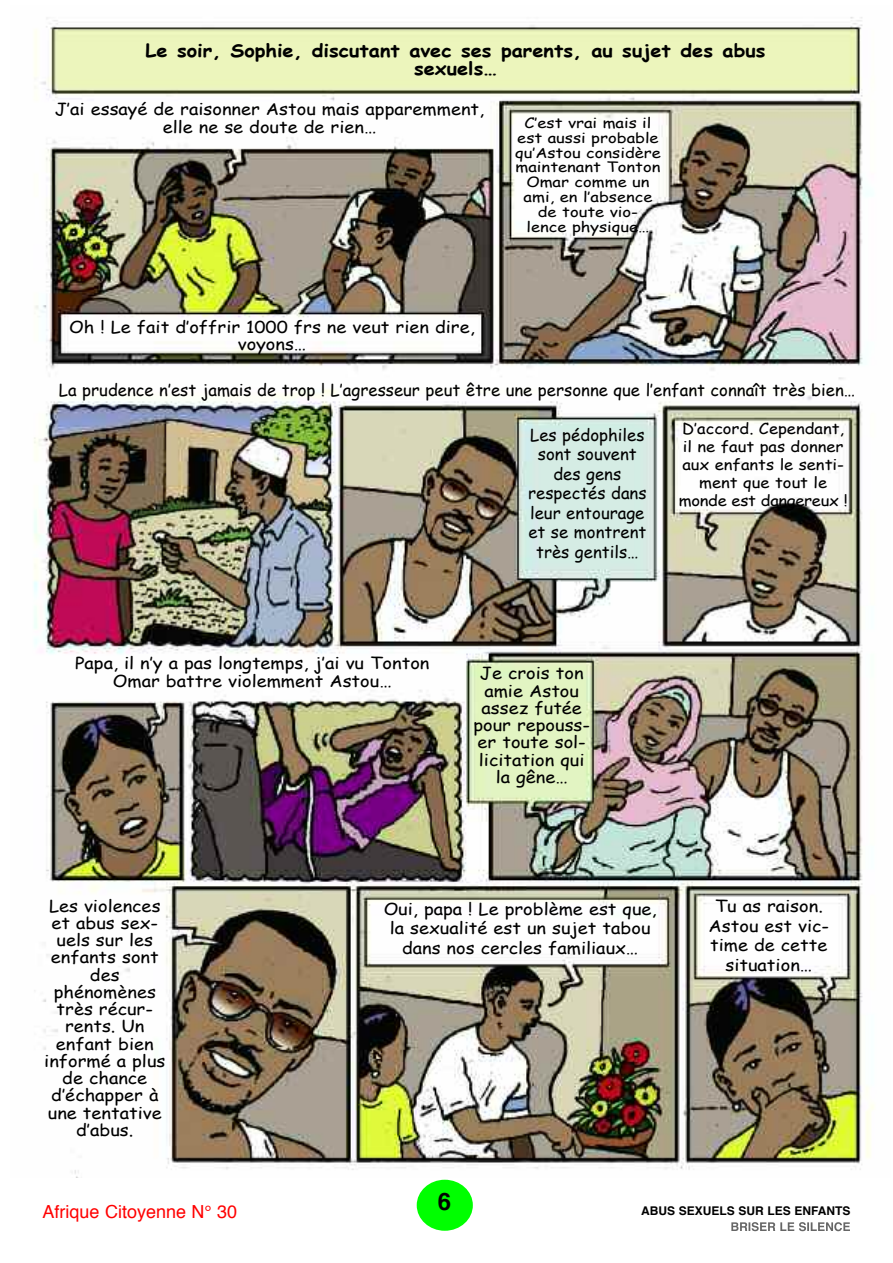
<style>
.page{position:relative;width:893px;height:1263px;background:#fff}
.page>*{position:absolute;margin:0;border:0;box-sizing:border-box;transform-origin:0 0}
.t1{font:700 24px "Helvetica";color:#000}
.t2{font:700 18px/18px "Comic Sans MS";color:#000;text-align:center;scale:1.11 1}
.t3{font:18px "Helvetica";color:#f00}
.t4{font:16.5px/17.2px "Comic Sans MS";color:#000;text-align:center;scale:1.11 1}
.t5{font:16.5px/19.5px "Comic Sans MS";color:#000;text-align:center}
.t6{font:15px/18px "Comic Sans MS";color:#000;text-align:center;scale:1.11 1}
.t7{font:14.1px/14.9px "Comic Sans MS";color:#000;text-align:center;scale:1.18 1}
.t8{font:700 12px "Helvetica";color:#000}
</style>
<div class="page">
<svg style="left:731px;top:1222px;width:78px;height:9px"></svg>
<div style="left:417px;top:1180px;width:56px;height:51px;background:#0f0;border-radius:50%"></div>
<img style="left:33px;top:17px;width:841px;height:1161px">
<p class="t2" style="left:145px;top:41px;width:560px">Le soir, Sophie, discutant avec ses parents, au sujet des abus sexuels…</p>
<p class="t4" style="left:55px;top:100px;width:388px">J’ai essayé de raisonner Astou mais apparemment, elle ne se doute de rien…</p>
<p class="t7" style="left:515px;top:115px;width:125px">C’est vrai mais il est aussi probable qu’Astou considère maintenant Tonton<br>Omar comme un ami, en l’absence de toute vio-<br>lence physique…</p>
<p class="t4" style="left:69px;top:317px;width:367px">Oh ! Le fait d’offrir 1000 frs ne veut rien dire, voyons…</p>
<p class="t5" style="left:59px;top:379px;width:798px">La prudence n’est jamais de trop ! L’agresseur peut être une personne que l’enfant connaît très bien…</p>
<p class="t5" style="left:528px;top:424px;width:120px">Les pédophiles sont souvent des gens respectés dans leur entourage et se montrent très gentils…</p>
<p class="t6" style="left:679px;top:419px;width:154px">D’accord. Cependant, il ne faut pas donner aux enfants le senti&shy;ment que tout le monde est dangereux !</p>
<p class="t4" style="left:75px;top:654px;width:321px">Papa, il n’y a pas longtemps, j’ai vu Tonton<br>Omar battre violemment Astou…</p>
<p class="t4" style="left:473px;top:664px;width:107px">Je crois ton amie Astou assez futée pour repouss&shy;er toute sol&shy;licitation qui la gêne…</p>
<p class="t4" style="left:44px;top:896px;width:111px">Les violences et abus sex&shy;uels sur les enfants sont des phénomènes très récur&shy;rents. Un enfant bien informé a plus de chance d’échapper à une tentative d’abus.</p>
<p class="t3" style="left:43px;top:1203px;width:196px">Afrique Citoyenne N° 30</p>
<p class="t4" style="left:384px;top:898px;width:247px;line-height:19.5px">Oui, papa ! Le problème est que, la sexualité est un sujet tabou dans nos cercles familiaux…</p>
<p class="t4" style="left:709px;top:896px;width:110px;line-height:19.5px">Tu as raison.<br>Astou est vic&shy;time de cette situation…</p>
<h1 class="t1" style="left:438px;top:1191px;width:15px">6</h1>
<p class="t8" style="left:641px;top:1206px;width:211px">ABUS SEXUELS SUR LES ENFANTS</p>
</div>
